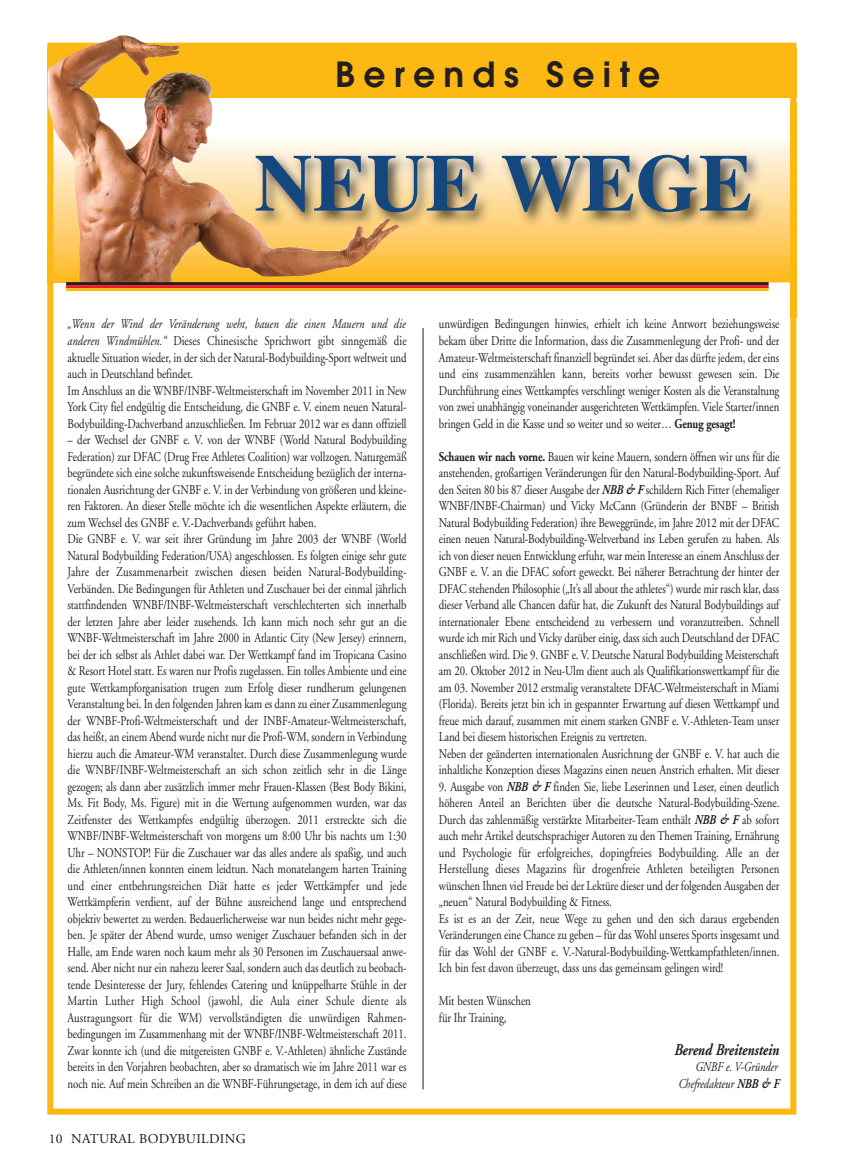
<style>
.page{position:relative;width:864px;height:1175px;background:#fff}
.page>*{position:absolute;margin:0;border:0;box-sizing:border-box;transform-origin:0 0}
.t1{font:700 81px "Times";color:#14477e}
.t2{font:600 34.5px "Avant Garde";letter-spacing:.24em;color:#231f20}
.t3{font:italic 700 16.5px "Adobe Garamond";letter-spacing:-.005em;color:#231f20;scale:.8 1}
.t4{font:13.5px/16.5px "Adobe Garamond";letter-spacing:-.005em;color:#231f20;scale:.8 1}
.t5{font:italic 13.5px/16.5px "Adobe Garamond";letter-spacing:-.005em;color:#231f20;text-align:right;scale:.8 1}
.t6{font:13.5px "Adobe Garamond";letter-spacing:.025em;color:#18121b}
.s1{font-style:italic}
.s2{font-weight:700}
.s3{font-weight:700;font-style:italic}
</style>
<div class="page">
<svg style="left:54px;top:248px;width:126px;height:34px;background:#be7d43"></svg>
<div style="left:47px;top:43px;width:749px;height:1071px;border:6px solid #fdb813"></div>
<div style="left:47px;top:48px;width:749px;height:50px;background:#fdb813"></div>
<hr style="left:422px;top:328px;width:1px;height:761px;background:#231f20">
<img style="left:51px;top:35px;width:221px;height:213px">
<div style="left:790px;top:102px;width:7px;height:215px;background:#fdb913"></div>
<img style="left:212px;top:102px;width:578px;height:34px">
<img style="left:180px;top:136px;width:610px;height:181px">
<img style="left:180px;top:175px;width:219px;height:101px">
<img style="left:180px;top:102px;width:32px;height:61px">
<hr style="left:66px;top:282px;width:702px;height:3px;background:#231f20">
<hr style="left:66px;top:285px;width:702px;height:3px;background:#ed1c24">
<hr style="left:66px;top:288px;width:702px;height:3px;background:#fdb813">
<h2 class="t2" style="left:335px;top:58px;width:326px">Berends Seite</h2>
<h1 class="t1" style="left:254px;top:135px;width:499px">NEUE WEGE</h1>
<p class="t4" style="left:67px;top:317px;width:425px"><span class="s1">„Wenn der Wind der Veränderung weht, bauen die einen Mauern und die anderen Windmühlen.“</span> Dieses Chinesische Sprichwort gibt sinngemäß die aktuelle Situation wieder, in der sich der Natural-Bodybuilding-Sport weltweit und auch in Deutschland befindet.<br>Im Anschluss an die WNBF/INBF-Weltmeisterschaft im November 2011 in New York City fiel endgültig die Entscheidung, die GNBF e. V. einem neuen Natural-Bodybuilding-Dachverband anzuschließen. Im Februar 2012 war es dann offiziell</p>
<p class="t4" style="left:67px;top:433px;width:425px">– der Wechsel der GNBF e. V. von der WNBF (World Natural Bodybuilding Federation) zur DFAC (Drug Free Athletes Coalition) war vollzogen. Naturgemäß begründete sich eine solche zukunftsweisende Entscheidung bezüglich der interna&shy;tionalen Ausrichtung der GNBF e. V. in der Verbindung von größeren und kleine&shy;ren Faktoren. An dieser Stelle möchte ich die wesentlichen Aspekte erläutern, die zum Wechsel des GNBF e. V.-Dachverbands geführt haben.<br>Die GNBF e. V. war seit ihrer Gründung im Jahre 2003 der WNBF (World Natural Bodybuilding Federation/USA) angeschlossen. Es folgten einige sehr gute Jahre der Zusammenarbeit zwischen diesen beiden Natural-Bodybuilding-Verbänden. Die Bedingungen für Athleten und Zuschauer bei der einmal jährlich stattfindenden WNBF/INBF-Weltmeisterschaft verschlechterten sich innerhalb der letzten Jahre aber leider zusehends. Ich kann mich noch sehr gut an die WNBF-Weltmeisterschaft im Jahre 2000 in Atlantic City (New Jersey) erinnern, bei der ich selbst als Athlet dabei war. Der Wettkampf fand im Tropicana Casino &amp; Resort Hotel statt. Es waren nur Profis zugelassen. Ein tolles Ambiente und eine gute Wettkampforganisation trugen zum Erfolg dieser rundherum gelungenen Veranstaltung bei. In den folgenden Jahren kam es dann zu einer Zusammenlegung der WNBF-Profi-Weltmeisterschaft und der INBF-Amateur-Weltmeisterschaft, das heißt, an einem Abend wurde nicht nur die Profi-WM, sondern in Verbindung hierzu auch die Amateur-WM veranstaltet. Durch diese Zusammenlegung wurde die WNBF/INBF-Weltmeisterschaft an sich schon zeitlich sehr in die Länge gezogen; als dann aber zusätzlich immer mehr Frauen-Klassen (Best Body Bikini, Ms. Fit Body, Ms. Figure) mit in die Wertung aufgenommen wurden, war das Zeitfenster des Wettkampfes endgültig überzogen. 2011 erstreckte sich die WNBF/INBF-Weltmeisterschaft von morgens um 8:00 Uhr bis nachts um 1:30<br>Uhr – NONSTOP! Für die Zuschauer war das alles andere als spaßig, und auch die Athleten/innen konnten einem leidtun. Nach monatelangem harten Training und einer entbehrungsreichen Diät hatte es jeder Wettkämpfer und jede Wettkämpferin verdient, auf der Bühne ausreichend lange und entsprechend objektiv bewertet zu werden. Bedauerlicherweise war nun beides nicht mehr gege&shy;ben. Je später der Abend wurde, umso weniger Zuschauer befanden sich in der Halle, am Ende waren noch kaum mehr als 30 Personen im Zuschauersaal anwe&shy;send. Aber nicht nur ein nahezu leerer Saal, sondern auch das deutlich zu beobach&shy;tende Desinteresse der Jury, fehlendes Catering und knüppelharte Stühle in der Martin Luther High School (jawohl, die Aula einer Schule diente als Austragungsort für die WM) vervollständigten die unwürdigen Rahmen - bedingungen im Zusammenhang mit der WNBF/INBF-Weltmeisterschaft 2011.<br>Zwar konnte ich (und die mitgereisten GNBF e. V.-Athleten) ähnliche Zustände bereits in den Vorjahren beobachten, aber so dramatisch wie im Jahre 2011 war es noch nie. Auf mein Schreiben an die WNBF-Führungsetage, in dem ich auf diese</p>
<p class="t6" style="left:49px;top:1133px;width:198px">10 NATURAL BODYBUILDING</p>
<p class="t4" style="left:438px;top:317px;width:427px;text-align:justify">unwürdigen Bedingungen hinwies, erhielt ich keine Antwort beziehungsweise bekam über Dritte die Information, dass die Zusammenlegung der Profi- und der Amateur-Weltmeisterschaft finanziell begründet sei. Aber das dürfte jedem, der eins und eins zusammenzählen kann, bereits vorher bewusst gewesen sein. Die Durchführung eines Wettkampfes verschlingt weniger Kosten als die Veranstaltung von zwei unabhängig voneinander ausgerichteten Wettkämpfen. Viele Starter/innen bringen Geld in die Kasse und so weiter und so weiter… <span class="s2">Genug gesagt!</span></p>
<p class="t4" style="left:438px;top:449px;width:427px"><span class="s2">Schauen wir nach vorne.</span> Bauen wir keine Mauern, sondern öffnen wir uns für die anstehenden, großartigen Veränderungen für den Natural-Bodybuilding-Sport. Auf den Seiten 80 bis 87 dieser Ausgabe der <span class="s3">NBB &amp; F</span> schildern Rich Fitter (ehemaliger WNBF/INBF-Chairman) und Vicky McCann (Gründerin der BNBF – British Natural Bodybuilding Federation) ihre Beweggründe, im Jahre 2012 mit der DFAC einen neuen Natural-Bodybuilding-Weltverband ins Leben gerufen zu haben. Als ich von dieser neuen Entwicklung erfuhr, war mein Interesse an einem Anschluss der GNBF e. V. an die DFAC sofort geweckt. Bei näherer Betrachtung der hinter der DFAC stehenden Philosophie („It’s all about the athletes“) wurde mir rasch klar, dass dieser Verband alle Chancen dafür hat, die Zukunft des Natural Bodybuildings auf internationaler Ebene entscheidend zu verbessern und voranzutreiben. Schnell wurde ich mit Rich und Vicky darüber einig, dass sich auch Deutschland der DFAC anschließen wird. Die 9. GNBF e. V. Deutsche Natural Bodybuilding Meisterschaft am 20. Oktober 2012 in Neu-Ulm dient auch als Qualifikationswettkampf für die am 03. November 2012 erstmalig veranstaltete DFAC-Weltmeisterschaft in Miami (Florida). Bereits jetzt bin ich in gespannter Erwartung auf diesen Wettkampf und freue mich darauf, zusammen mit einem starken GNBF e. V.-Athleten-Team unser Land bei diesem historischen Ereignis zu vertreten.<br>Neben der geänderten internationalen Ausrichtung der GNBF e. V. hat auch die inhaltliche Konzeption dieses Magazins einen neuen Anstrich erhalten. Mit dieser</p>
<p class="t4" style="left:438px;top:779px;width:427px">9. Ausgabe von <span class="s3">NBB &amp; F</span> finden Sie, liebe Leserinnen und Leser, einen deutlich höheren Anteil an Berichten über die deutsche Natural-Bodybuilding-Szene.<br>Durch das zahlenmäßig verstärkte Mitarbeiter-Team enthält <span class="s3">NBB &amp; F</span> ab sofort auch mehr Artikel deutschsprachiger Autoren zu den Themen Training, Ernährung und Psychologie für erfolgreiches, dopingfreies Bodybuilding. Alle an der Herstellung dieses Magazins für drogenfreie Athleten beteiligten Personen wünschen Ihnen viel Freude bei der Lektüre dieser und der folgenden Ausgaben der „neuen“ Natural Bodybuilding &amp; Fitness.<br>Es ist es an der Zeit, neue Wege zu gehen und den sich daraus ergebenden Veränderungen eine Chance zu geben – für das Wohl unseres Sports insgesamt und für das Wohl der GNBF e. V.-Natural-Bodybuilding-Wettkampfathleten/innen.<br>Ich bin fest davon überzeugt, dass uns das gemeinsam gelingen wird!</p>
<p class="t4" style="left:438px;top:994px;width:116px">Mit besten Wünschen für Ihr Training,</p>
<p class="t3" style="left:674px;top:1043px;width:133px">Berend Breitenstein</p>
<p class="t5" style="left:678px;top:1060px;width:128px">GNBF e. V-Gründer<br>Chefredakteur <span class="s2">NBB &amp; F</span></p>
</div>
